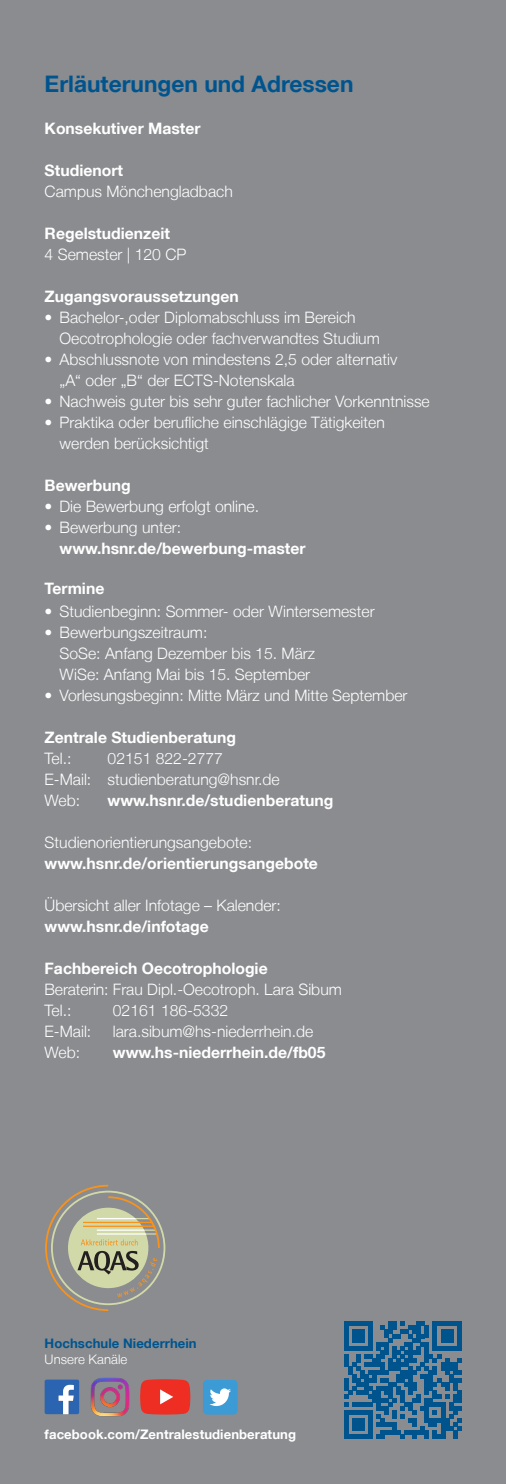
<style>
.page{position:relative;width:506px;height:1484px;background:#fff}
.page>*{position:absolute;margin:0;border:0;box-sizing:border-box;transform-origin:0 0}
.Headline_KLEIN{font:700 22.75px "Helvetica Neue LT";color:#00548e}
.LIGHT_Fließtext{font:300 15.75px/21px "Helvetica Neue LT";color:#fff}
.Fließtext{font:700 15.75px/21px "Helvetica Neue LT";color:#fff}
.Fließtext-2{font:300 15.75px/21px "Helvetica Neue LT";color:#fff}
.BOLD_Fließtext{font:700 15.75px "Helvetica Neue LT";color:#fff}
.LIGHT_Fließtext-2{font:700 15.75px "Helvetica Neue LT";color:#fff}
.t1{font:700 13.12px "Helvetica Neue LT";letter-spacing:.005em;color:#fff}
.t2{font:700 13.12px "Helvetica Neue LT";letter-spacing:.005em;color:#00548e}
.t3{font:300 13.12px "Helvetica Neue LT";letter-spacing:.005em;color:#fff}
.s1{font-weight:300}
</style>
<div class="page">
<div style="left:0;top:0;width:506px;height:1483px;background:#8a8c8f"></div>
<svg style="left:45px;top:1184px;width:116px;height:127px"></svg>
<svg style="left:344px;top:1321px;width:117px;height:117px"></svg>
<svg style="left:45px;top:1379px;width:34px;height:34px"></svg>
<img style="left:90px;top:1378px;width:40px;height:39px">
<svg style="left:140px;top:1379px;width:50px;height:35px;background:#e93e34"></svg>
<div style="left:203px;top:1379px;width:35px;height:35px;background:#3c9bd5;border-radius:4px"></div>
<svg style="left:209px;top:1388px;width:22px;height:17px"></svg>
<p class="Headline_KLEIN" style="left:45px;top:69px;width:310px">Erläuterungen und Adressen</p>
<p class="BOLD_Fließtext" style="left:45px;top:118px;width:158px">Konsekutiver Master</p>
<p class="BOLD_Fließtext" style="left:45px;top:160px;width:80px">Studienort</p>
<p class="LIGHT_Fließtext" style="left:45px;top:180px;width:190px">Campus Mönchengladbach</p>
<p class="BOLD_Fließtext" style="left:45px;top:223px;width:127px">Regelstudienzeit</p>
<p class="LIGHT_Fließtext" style="left:45px;top:243px;width:143px">4 Semester | 120 CP</p>
<p class="BOLD_Fließtext" style="left:45px;top:286px;width:196px">Zugangsvoraussetzungen</p>
<p class="LIGHT_Fließtext" style="left:60px;top:306px;width:322px;text-indent:-15px">• Bachelor-,oder Diplomabschluss im Bereich<br>Oecotrophologie oder fachverwandtes Studium</p>
<p class="LIGHT_Fließtext" style="left:60px;top:348px;width:339px;text-indent:-15px">• Abschlussnote von mindestens 2,5 oder alternativ „A“ oder „B“ der ECTS-Notenskala</p>
<p class="LIGHT_Fließtext" style="left:45px;top:390px;width:387px">• Nachweis guter bis sehr guter fachlicher Vorkenntnisse</p>
<p class="LIGHT_Fließtext" style="left:60px;top:411px;width:327px;text-indent:-15px">• Praktika oder berufliche einschlägige Tätigkeiten werden berücksichtigt</p>
<p class="BOLD_Fließtext" style="left:45px;top:475px;width:88px">Bewerbung</p>
<p class="LIGHT_Fließtext" style="left:45px;top:495px;width:216px">• Die Bewerbung erfolgt online.</p>
<p class="Fließtext" style="left:60px;top:516px;width:248px;text-indent:-15px"><span class="s1">• Bewerbung unter: </span>www.hsnr.de/bewerbung-master</p>
<p class="Fließtext" style="left:45px;top:577px;width:61px">Termine</p>
<p class="LIGHT_Fließtext" style="left:45px;top:600px;width:332px">• Studienbeginn: Sommer- oder Wintersemester</p>
<p class="LIGHT_Fließtext" style="left:60px;top:621px;width:257px;text-indent:-15px">• Bewerbungszeitraum:<br>SoSe: Anfang Dezember bis 15. März<br>WiSe: Anfang Mai bis 15. September</p>
<p class="LIGHT_Fließtext" style="left:45px;top:684px;width:364px">• Vorlesungsbeginn: Mitte März und Mitte September</p>
<p class="Fließtext" style="left:45px;top:726px;width:193px">Zentrale Studienberatung</p>
<p class="Fließtext-2" style="left:45px;top:747px;width:28px">Tel.:</p>
<p class="Fließtext-2" style="left:108px;top:747px;width:117px">02151 822-2777</p>
<p class="Fließtext-2" style="left:45px;top:768px;width:237px">E-Mail: studienberatung@hsnr.de<br>Web:</p>
<p class="Fließtext" style="left:108px;top:789px;width:227px">www.hsnr.de/studienberatung</p>
<p class="Fließtext-2" style="left:45px;top:831px;width:209px">Studienorientierungsangebote:</p>
<p class="Fließtext" style="left:45px;top:852px;width:275px">www.hsnr.de/orientierungsangebote</p>
<p class="Fließtext-2" style="left:45px;top:894px;width:238px">Übersicht aller Infotage – Kalender:</p>
<p class="Fließtext" style="left:45px;top:915px;width:166px">www.hsnr.de/infotage</p>
<p class="BOLD_Fließtext" style="left:45px;top:958px;width:225px">Fachbereich Oecotrophologie</p>
<p class="LIGHT_Fließtext" style="left:45px;top:978px;width:299px">Beraterin: Frau Dipl.-Oecotroph. Lara Sibum</p>
<p class="LIGHT_Fließtext" style="left:45px;top:999px;width:28px">Tel.:</p>
<p class="LIGHT_Fließtext" style="left:113px;top:999px;width:117px">02161 186-5332</p>
<p class="LIGHT_Fließtext" style="left:45px;top:1020px;width:48px">E-Mail:</p>
<p class="LIGHT_Fließtext" style="left:113px;top:1020px;width:202px">lara.sibum@hs-niederrhein.de</p>
<p class="LIGHT_Fließtext" style="left:45px;top:1041px;width:37px">Web:</p>
<p class="LIGHT_Fließtext-2" style="left:113px;top:1042px;width:214px">www.hs-niederrhein.de/fb05</p>
<p class="t2" style="left:45px;top:1335px;width:154px">Hochschule Niederrhein</p>
<p class="t3" style="left:45px;top:1351px;width:84px">Unsere Kanäle</p>
<p class="t1" style="left:45px;top:1426px;width:253px">facebook.com/Zentralestudienberatung</p>
</div>
